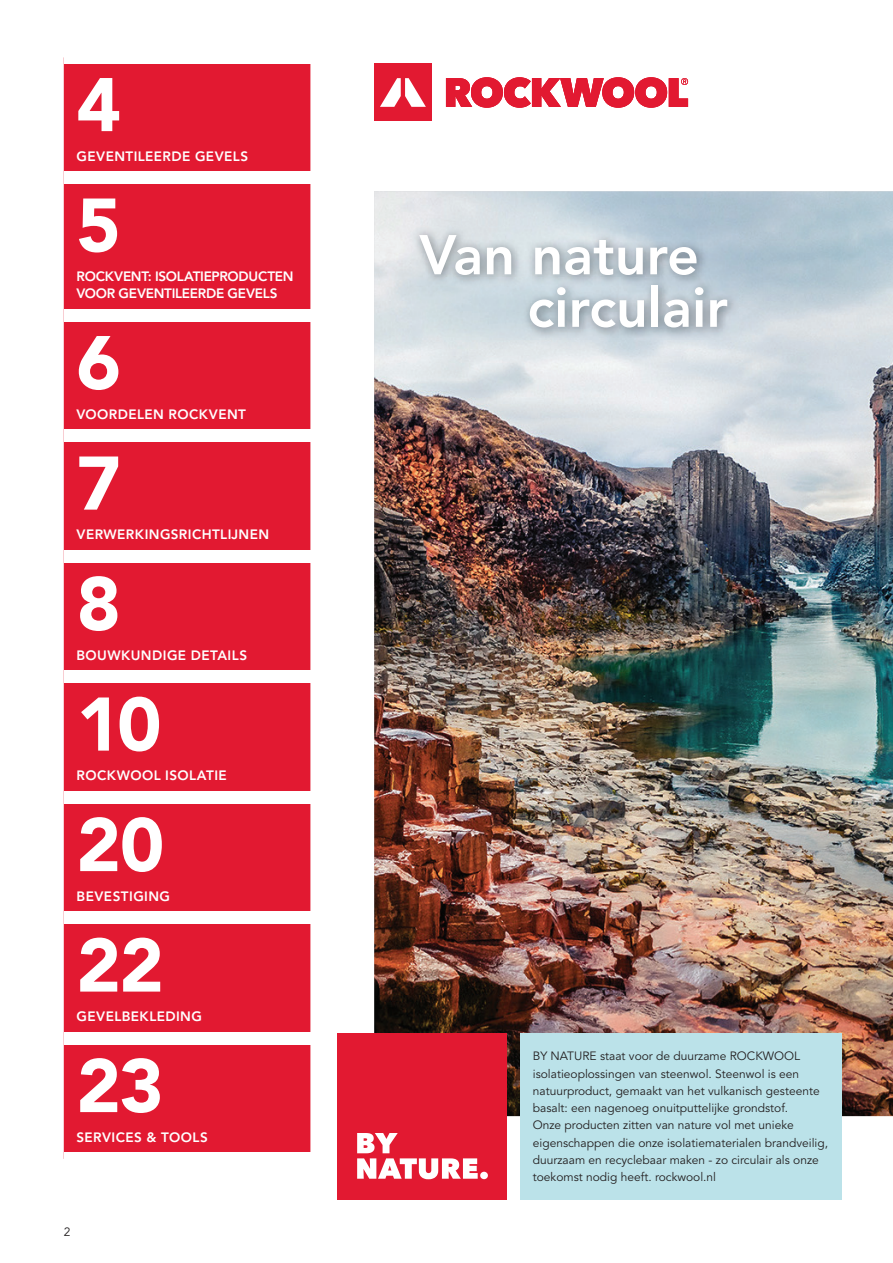
<style>
.page{position:relative;width:893px;height:1263px;background:#fff}
.page>*{position:absolute;margin:0;border:0;box-sizing:border-box;transform-origin:0 0}
.t1{font:900 75px "Avenir LT Pro";letter-spacing:-.02em;color:#fff}
.t2{font:800 55.5px/52.5px "Avenir LT Pro";color:#fff}
.t3{font:800 13.5px "Avenir LT Pro";letter-spacing:.03em;color:#fff}
.t4{font:800 13.5px/17.2px "Avenir LT Pro";letter-spacing:-.02em;color:#fff}
.t5{font:12px/17.2px "Avenir LT Pro";color:#231f20}
</style>
<div class="page">
<div style="left:64px;top:64px;width:246px;height:1088px;background:#e21931"></div>
<div style="left:64px;top:172px;width:246px;height:12px;background:#fff"></div>
<div style="left:64px;top:309px;width:246px;height:13px;background:#fff"></div>
<div style="left:64px;top:429px;width:246px;height:13px;background:#fff"></div>
<div style="left:64px;top:550px;width:246px;height:13px;background:#fff"></div>
<div style="left:64px;top:670px;width:246px;height:13px;background:#fff"></div>
<div style="left:64px;top:791px;width:246px;height:13px;background:#fff"></div>
<div style="left:64px;top:911px;width:246px;height:13px;background:#fff"></div>
<div style="left:64px;top:1032px;width:246px;height:13px;background:#fff"></div>
<img style="left:374px;top:191px;width:519px;height:925px">
<div style="left:520px;top:1033px;width:322px;height:166px;background:#bbe2e9"></div>
<div style="left:374px;top:64px;width:58px;height:57px;background:#e21931"></div>
<svg style="left:446px;top:77px;width:242px;height:31px"></svg>
<svg style="left:380px;top:78px;width:46px;height:29px"></svg>
<div style="left:337px;top:1033px;width:170px;height:166px;background:#e21931"></div>
<svg style="left:357px;top:1133px;width:131px;height:46px"></svg>
<img style="left:412px;top:226px;width:327px;height:113px">
<h1 class="t1" style="left:77px;top:60px;width:46px">4</h1>
<p class="t3" style="left:77px;top:148px;width:173px">GEVENTILEERDE GEVELS</p>
<h1 class="t1" style="left:77px;top:180px;width:46px">5</h1>
<p class="t4" style="left:77px;top:268px;width:219px">ROCKVENT: ISOLATIEPRODUCTEN<br>VOOR GEVENTILEERDE GEVELS</p>
<h1 class="t1" style="left:77px;top:318px;width:46px">6</h1>
<p class="t3" style="left:77px;top:406px;width:171px">VOORDELEN ROCKVENT</p>
<h1 class="t1" style="left:77px;top:438px;width:46px">7</h1>
<p class="t3" style="left:77px;top:527px;width:194px">VERWERKINGSRICHTLĲNEN</p>
<h1 class="t1" style="left:77px;top:559px;width:46px">8</h1>
<p class="t3" style="left:77px;top:647px;width:172px">BOUWKUNDIGE DETAILS</p>
<h1 class="t1" style="left:77px;top:679px;width:86px">10</h1>
<p class="t3" style="left:77px;top:768px;width:152px">ROCKWOOL ISOLATIE</p>
<h1 class="t1" style="left:77px;top:800px;width:89px">20</h1>
<p class="t3" style="left:77px;top:888px;width:95px">BEVESTIGING</p>
<h1 class="t1" style="left:77px;top:920px;width:89px">22</h1>
<p class="t3" style="left:77px;top:1009px;width:127px">GEVELBEKLEDING</p>
<h1 class="t1" style="left:77px;top:1040px;width:89px">23</h1>
<p class="t3" style="left:77px;top:1129px;width:133px">SERVICES &amp; TOOLS</p>
<p class="t5" style="left:64px;top:1223px;width:8px">2</p>
<h2 class="t2" style="left:527px;top:229px;width:202px;text-indent:-108px">Van nature circulair</h2>
<p class="t5" style="left:533px;top:1048px;width:297px">BY NATURE staat voor de duurzame ROCKWOOL isolatieoplossingen van steenwol. Steenwol is een natuurproduct, gemaakt van het vulkanisch gesteente basalt: een nagenoeg onuitputtelijke grondstof.<br>Onze producten zitten van nature vol met unieke eigenschappen die onze isolatiematerialen brandveilig, duurzaam en recyclebaar maken - zo circulair als onze toekomst nodig heeft. rockwool.nl</p>
</div>
